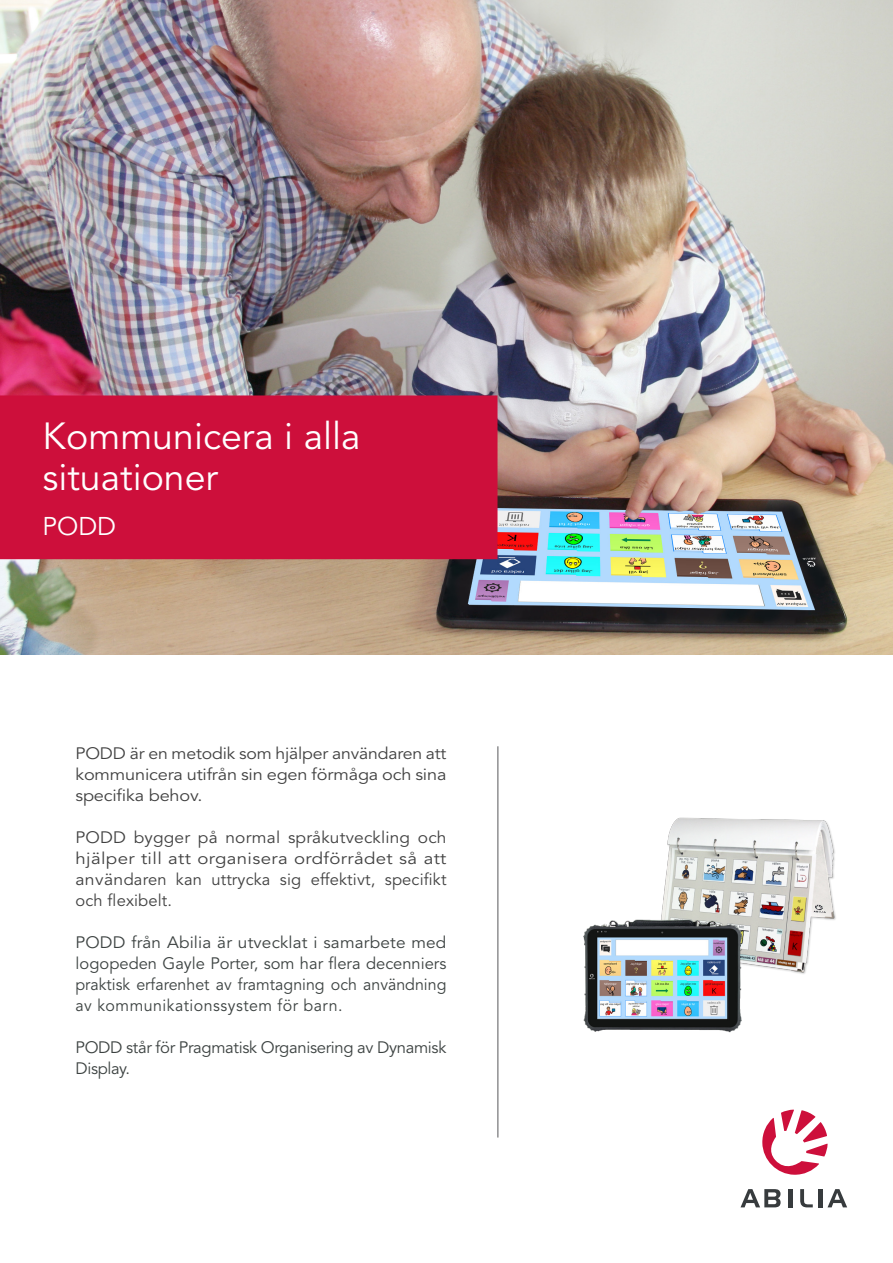
<style>
.page{position:relative;width:893px;height:1263px;background:#fff}
.page>*{position:absolute;margin:0;border:0;box-sizing:border-box;transform-origin:0 0}
.t1{font:37.5px/40.5px "Avenir LT Std";color:#fff}
.t2{font:25.5px "Avenir LT Std";color:#fff}
.t3{font:16.5px/21px "Avenir LT Std";letter-spacing:-.02em;color:#3c4241;text-align:justify;scale:1.04 1}
.t4{font:16.5px/21px "Avenir LT Std";letter-spacing:-.01em;color:#414141;text-align:justify;scale:1.05 1}
.t5{font:16.5px/21px "Avenir LT Std";letter-spacing:-.01em;color:#414141;text-align:justify;scale:1.07 1}
.t6{font:16.5px/21px "Avenir LT Std";letter-spacing:-.02em;color:#3c4241}
</style>
<div class="page">
<img style="left:0;top:0;width:893px;height:655px">
<div style="left:0;top:395px;width:497px;height:164px;background:#cd0f3b"></div>
<svg style="left:740px;top:1189px;width:41px;height:18px"></svg>
<hr style="left:788px;top:1189px;width:4px;height:18px;background:#373b3d">
<svg style="left:800px;top:1189px;width:13px;height:18px"></svg>
<hr style="left:819px;top:1189px;width:4px;height:18px;background:#373b3d">
<svg style="left:827px;top:1189px;width:20px;height:18px"></svg>
<svg style="left:762px;top:1109px;width:66px;height:66px"></svg>
<hr style="left:497px;top:746px;width:1px;height:391px;background:#57585a">
<img style="left:662px;top:817px;width:174px;height:157px">
<img style="left:583px;top:912px;width:172px;height:121px">
<h1 class="t1" style="left:43px;top:417px;width:320px">Kommunicera i alla situationer</h1>
<h2 class="t2" style="left:43px;top:511px;width:75px">PODD</h2>
<p class="t5" style="left:75px;top:743px;width:348px">PODD är en metodik som hjälper användaren att kommunicera utifrån sin egen förmåga och sina specifika behov.</p>
<p class="t4" style="left:75px;top:827px;width:355px">PODD bygger på normal språkutveckling och hjälper till att organisera ordförrådet så att användaren kan uttrycka sig effektivt, specifikt och flexibelt.</p>
<p class="t3" style="left:75px;top:932px;width:358px">PODD från Abilia är utvecklat i samarbete med logopeden Gayle Porter, som har flera decenniers praktisk erfarenhet av framtagning och användning av kommunikationssystem för barn.</p>
<p class="t6" style="left:75px;top:1037px;width:372px">PODD står för Pragmatisk Organisering av Dynamisk<br>Display.</p>
</div>
